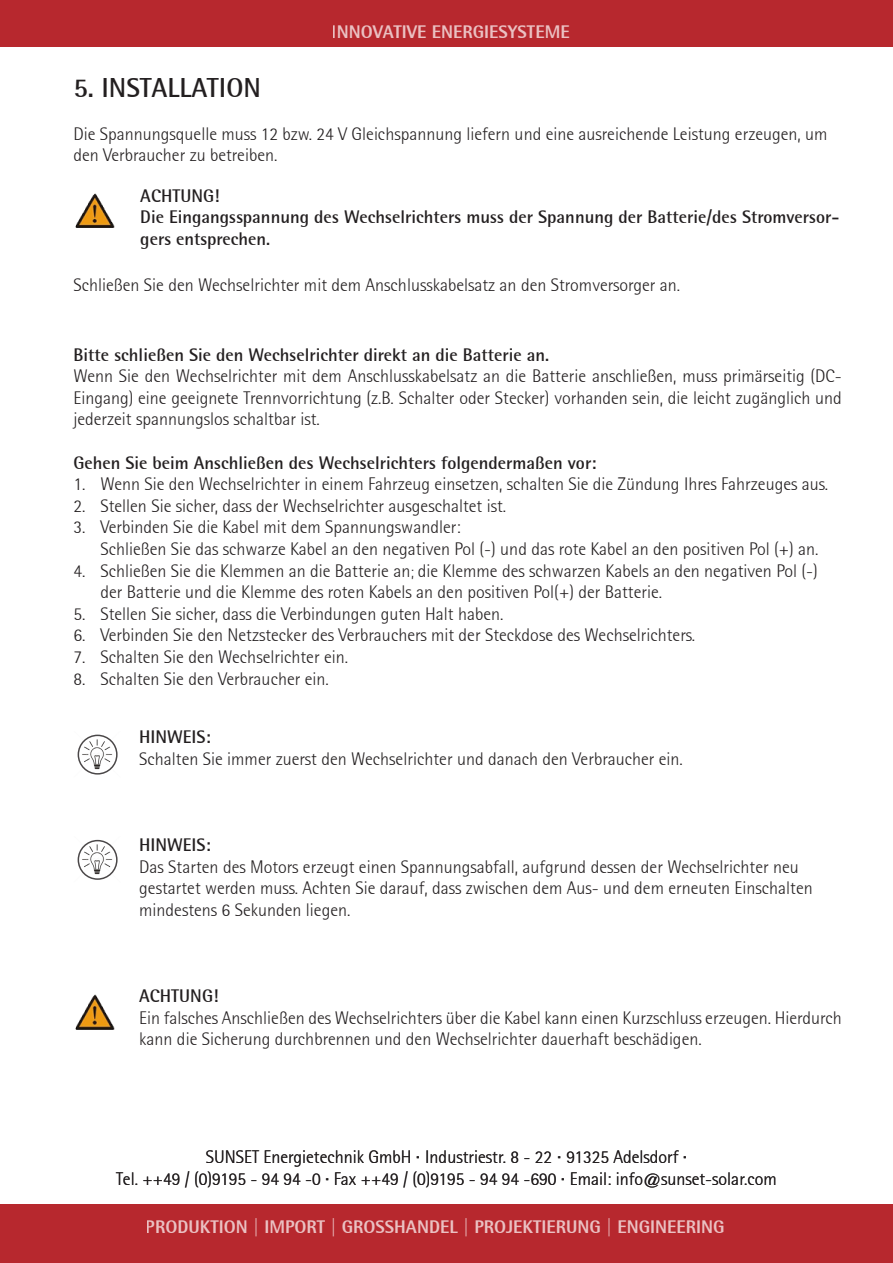
<style>
.page{position:relative;width:893px;height:1263px;background:#fff}
.page>*{position:absolute;margin:0;border:0;box-sizing:border-box;transform-origin:0 0}
.t1{font:700 27px "Rotis Semi Sans";color:#231f20}
.t2{font:300 18px/21.6px "Rotis Semisans";color:#231f20}
.t3{font:700 18px/21.6px "Rotis Semi Sans";color:#231f20}
.t4{font:800 18px "Rotis Semi Sans";color:#fff}
.s1{font-size:15px}
.s2{font-family:"Rotis Semi Sans";font-weight:700}
</style>
<div class="page">
<div style="left:0;top:0;width:893px;height:47px;background:#b7282e"></div>
<div style="left:0;top:1205px;width:893px;height:58px;background:#b7282e"></div>
<img style="left:75px;top:193px;width:40px;height:35px">
<img style="left:77px;top:734px;width:39px;height:41px">
<div style="left:78px;top:735px;width:40px;height:39px;border:2px solid #231f20;border-radius:50%"></div>
<img style="left:77px;top:839px;width:38px;height:41px">
<div style="left:78px;top:840px;width:40px;height:40px;border:2px solid #231f20;border-radius:50%"></div>
<img style="left:75px;top:994px;width:40px;height:36px">
<p class="t4" style="left:332px;top:21px;width:239px">INNOVATIVE ENERGIESYSTEME</p>
<p class="t1" style="left:73px;top:71px;width:189px">5. INSTALLATION</p>
<p class="t2" style="left:73px;top:123px;width:756px">Die Spannungsquelle muss 12 bzw. 24 V Gleichspannung liefern und eine ausreichende Leistung erzeugen, um den Verbraucher zu betreiben.</p>
<p class="t3" style="left:140px;top:185px;width:81px">ACHTUNG!</p>
<p class="t3" style="left:140px;top:206px;width:701px">Die Eingangsspannung des Wechselrichters muss der Spannung der Batterie/des Stromversor&shy;gers entsprechen.</p>
<p class="t2" style="left:73px;top:274px;width:608px">Schließen Sie den Wechselrichter mit dem Anschlusskabelsatz an den Stromversorger an.</p>
<p class="t3" style="left:73px;top:343px;width:477px">Bitte schließen Sie den Wechselrichter direkt an die Batterie an.</p>
<p class="t2" style="left:73px;top:365px;width:770px;text-align:justify">Wenn Sie den Wechselrichter mit dem Anschlusskabelsatz an die Batterie anschließen, muss primärseitig (DC-Eingang) eine geeignete Trennvorrichtung (z.B. Schalter oder Stecker) vorhanden sein, die leicht zugänglich und jederzeit spannungslos schaltbar ist.</p>
<p class="t3" style="left:73px;top:451px;width:524px">Gehen Sie beim Anschließen des Wechselrichters folgendermaßen vor:</p>
<p class="t2" style="left:73px;top:473px;width:756px">1. Wenn Sie den Wechselrichter in einem Fahrzeug einsetzen, schalten Sie die Zündung Ihres Fahrzeuges aus.</p>
<p class="t2" style="left:73px;top:495px;width:434px">2. Stellen Sie sicher, dass der Wechselrichter ausgeschaltet ist.</p>
<p class="t2" style="left:100px;top:516px;width:720px;text-indent:-27px">3. Verbinden Sie die Kabel mit dem Spannungswandler:<br>Schließen Sie das schwarze Kabel an den negativen Pol (-) und das rote Kabel an den positiven Pol (+) an.</p>
<p class="t2" style="left:100px;top:560px;width:719px;text-indent:-27px">4. Schließen Sie die Klemmen an die Batterie an<span class="s1">;</span> die Klemme des schwarzen Kabels an den negativen Pol (-) der Batterie und die Klemme des roten Kabels an den positiven Pol(+) der Batterie.</p>
<p class="t2" style="left:73px;top:603px;width:432px">5. Stellen Sie sicher, dass die Verbindungen guten Halt haben.</p>
<p class="t2" style="left:73px;top:624px;width:623px">6. Verbinden Sie den Netzstecker des Verbrauchers mit der Steckdose des Wechselrichters.</p>
<p class="t2" style="left:73px;top:646px;width:276px">7. Schalten Sie den Wechselrichter ein.</p>
<p class="t2" style="left:73px;top:668px;width:257px">8. Schalten Sie den Verbraucher ein.</p>
<p class="t3" style="left:139px;top:726px;width:73px">HINWEIS:</p>
<p class="t2" style="left:139px;top:748px;width:545px">Schalten Sie immer zuerst den Wechselrichter und danach den Verbraucher ein.</p>
<p class="t3" style="left:139px;top:834px;width:73px">HINWEIS:</p>
<p class="t2" style="left:139px;top:856px;width:675px">Das Starten des Motors erzeugt einen Spannungsabfall, aufgrund dessen der Wechselrichter neu gestartet werden muss. Achten Sie darauf, dass zwischen dem Aus- und dem erneuten Einschalten mindestens 6 Sekunden liegen.</p>
<p class="t3" style="left:139px;top:985px;width:81px">ACHTUNG!</p>
<p class="t2" style="left:139px;top:1007px;width:704px">Ein falsches Anschließen des Wechselrichters über die Kabel kann einen Kurzschluss erzeugen. Hierdurch kann die Sicherung durchbrennen und den Wechselrichter dauerhaft beschädigen.</p>
<p class="t2" style="left:206px;top:1146px;width:483px">SUNSET Energietechnik GmbH <span class="s2">·</span> Industriestr. 8 - 22 <span class="s2">·</span> 91325 Adelsdorf <span class="s2">·</span></p>
<p class="t2" style="left:116px;top:1168px;width:662px">Tel. ++49 / (0)9195 - 94 94 -0 <span class="s2">·</span> Fax ++49 / (0)9195 - 94 94 -690 <span class="s2">·</span> Email: info@sunset-solar.com</p>
<p class="t4" style="left:146px;top:1215px;width:580px">PRODUKTION | IMPORT | GROSSHANDEL | PROJEKTIERUNG | ENGINEERING</p>
</div>
